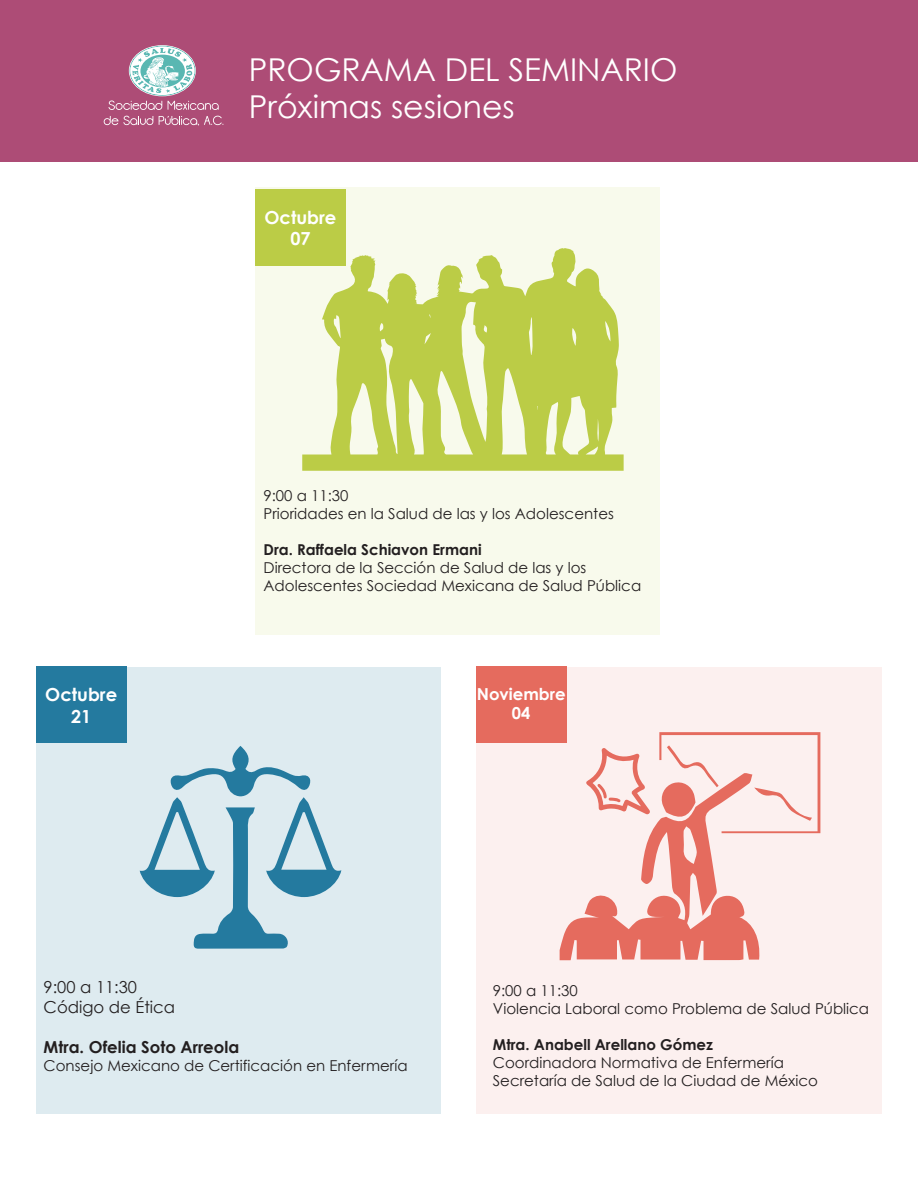
<style>
.page{position:relative;width:918px;height:1188px;background:#fff}
.page>*{position:absolute;margin:0;border:0;box-sizing:border-box;transform-origin:0 0}
.t1{font:31.5px/37.8px "Century Gothic";color:#fff}
.t2{font:700 18px/21.6px "Century Gothic";color:#fff;text-align:center}
.t3{font:16.5px/19.8px "Century Gothic";color:#231f20}
.t4{font:700 16.5px "Century Gothic";color:#231f20}
.t5{font:700 16.5px/19.8px "Century Gothic";color:#fff;text-align:center}
.t6{font:15px/18px "Century Gothic";color:#231f20}
.t7{font:700 15px "Century Gothic";color:#231f20}
</style>
<div class="page">
<div style="left:255px;top:188px;width:405px;height:447px;background:#f8faec"></div>
<div style="left:36px;top:667px;width:405px;height:447px;background:#deebf0"></div>
<div style="left:476px;top:667px;width:405px;height:447px;background:#fcf0ef"></div>
<div style="left:0;top:0;width:918px;height:161px;background:#ad4c76"></div>
<div style="left:256px;top:189px;width:90px;height:76px;background:#bbcc46"></div>
<div style="left:36px;top:667px;width:91px;height:76px;background:#247a9f"></div>
<div style="left:476px;top:666px;width:91px;height:76px;background:#e56b5e"></div>
<svg style="left:560px;top:732px;width:260px;height:228px"></svg>
<svg style="left:302px;top:248px;width:322px;height:223px;fill:#bbcc46"></svg>
<svg style="left:140px;top:746px;width:201px;height:203px"></svg>
<svg style="left:109px;top:46px;width:110px;height:64px"></svg>
<svg style="left:104px;top:116px;width:49px;height:9px"></svg>
<svg style="left:159px;top:116px;width:64px;height:10px"></svg>
<h1 class="t1" style="left:249px;top:50px;width:430px">PROGRAMA DEL SEMINARIO<br>Próximas sesiones</h1>
<p class="t2" style="left:264px;top:206px;width:73px">Octubre<br>07</p>
<p class="t2" style="left:45px;top:684px;width:74px">Octubre<br>21</p>
<p class="t6" style="left:264px;top:486px;width:352px">9:00 a 11:30<br>Prioridades en la Salud de las y los Adolescentes</p>
<p class="t7" style="left:264px;top:540px;width:220px">Dra. Raffaela Schiavon Ermani</p>
<p class="t6" style="left:264px;top:558px;width:379px">Directora de la Sección de Salud de las y los<br>Adolescentes Sociedad Mexicana de Salud Pública</p>
<p class="t5" style="left:477px;top:683px;width:90px">Noviembre<br>04</p>
<p class="t3" style="left:44px;top:977px;width:133px">9:00 a 11:30<br>Código de Ética</p>
<p class="t4" style="left:44px;top:1036px;width:197px">Mtra. Ofelia Soto Arreola</p>
<p class="t6" style="left:44px;top:1056px;width:365px">Consejo Mexicano de Certificación en Enfermería</p>
<p class="t6" style="left:493px;top:982px;width:378px">9:00 a 11:30<br>Violencia Laboral como Problema de Salud Pública</p>
<p class="t7" style="left:493px;top:1035px;width:222px">Mtra. Anabell Arellano Gómez</p>
<p class="t6" style="left:493px;top:1054px;width:327px">Coordinadora Normativa de Enfermería<br>Secretaría de Salud de la Ciudad de México</p>
</div>
